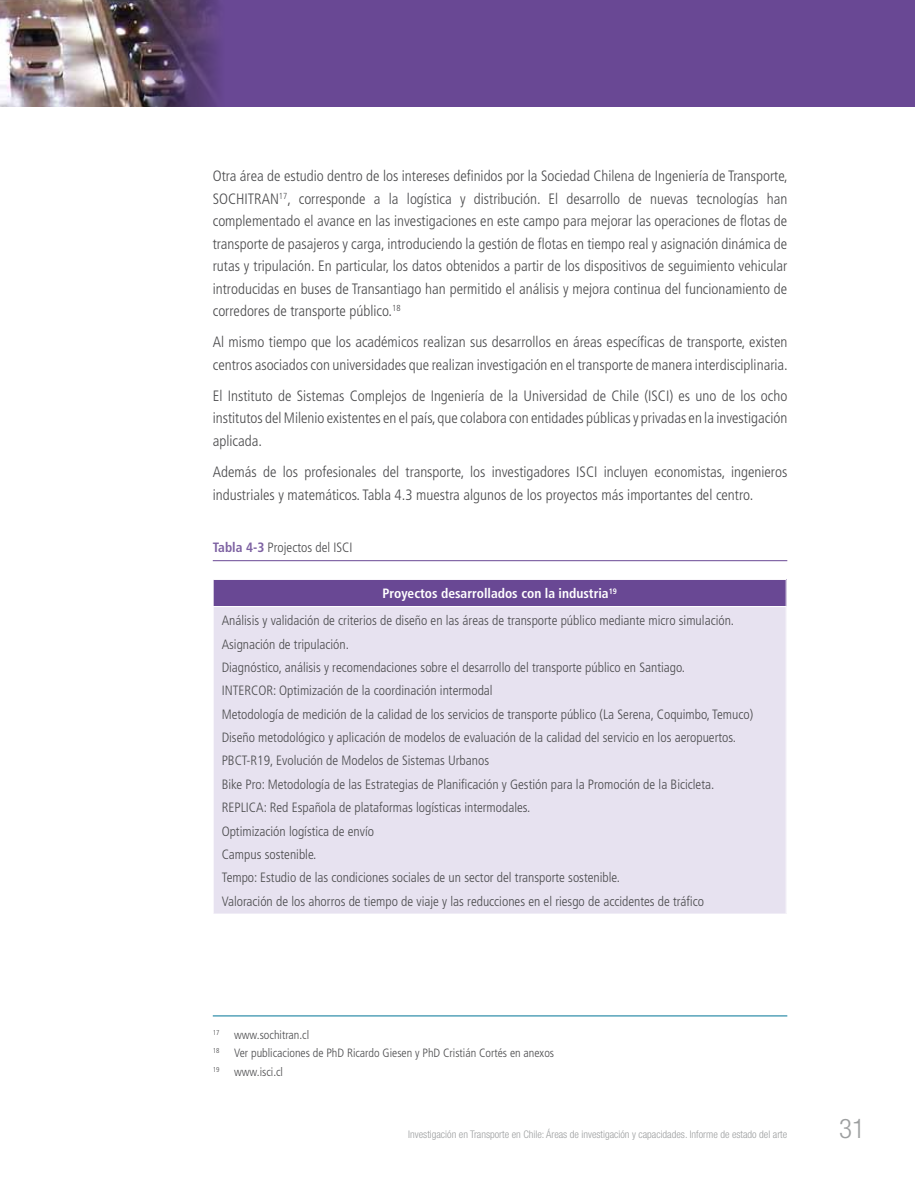
<style>
.page{position:relative;width:915px;height:1191px;background:#fff}
.page>*{position:absolute;margin:0;border:0;box-sizing:border-box;transform-origin:0 0}
.t1{font:300 condensed 27px "Helvetica Neue LT Std";color:#9c9e9f}
.t2{font:300 condensed 15px/22.5px "Frutiger LT Std";color:#4b4b4d;text-align:justify}
.t3{font:300 condensed 13.5px/23.4px "Frutiger LT Std";color:#4b4b4d}
.t4{font:300 condensed 12px/18.6px "Frutiger LT Std";color:#4b4b4d}
.t5{font:300 condensed 10.5px "Helvetica Neue LT Std";color:#9c9e9f}
.s1{font-weight:700;color:#7d61a2}
.s2{font-weight:700;color:#fff}
</style>
<div class="page">
<img style="left:0;top:0;width:122px;height:106px">
<div style="left:122px;top:0;width:792px;height:106px;background:#694894"></div>
<hr style="left:213px;top:560px;width:574px;height:1px;background:#694894">
<div style="left:213px;top:579px;width:572px;height:27px;background:#694894"></div>
<div style="left:213px;top:606px;width:572px;height:308px;background:#e7e2f0"></div>
<hr style="left:213px;top:607px;width:1px;height:306px;background:#fff">
<hr style="left:213px;top:913px;width:573px;height:1px;background:#fff">
<hr style="left:213px;top:579px;width:573px;height:1px;background:#fff">
<svg style="left:213px;top:580px;width:1px;height:26px"></svg>
<svg style="left:785px;top:580px;width:1px;height:26px"></svg>
<hr style="left:213px;top:606px;width:573px;height:1px;background:#fff">
<hr style="left:213px;top:1015px;width:574px;height:1px;background:#007496">
<p class="t2" style="left:213px;top:165px;width:576px">Otra área de estudio dentro de los intereses definidos por la Sociedad Chilena de Ingeniería de Transporte, SOCHITRAN<sup>17</sup>, corresponde a la logística y distribución. El desarrollo de nuevas tecnologías han complementado el avance en las investigaciones en este campo para mejorar las operaciones de flotas de transporte de pasajeros y carga, introduciendo la gestión de flotas en tiempo real y asignación dinámica de rutas y tripulación. En particular, los datos obtenidos a partir de los dispositivos de seguimiento vehicular introducidas en buses de Transantiago han permitido el análisis y mejora continua del funcionamiento de corredores de transporte público.<sup>18</sup></p>
<p class="t2" style="left:213px;top:331px;width:576px">Al mismo tiempo que los académicos realizan sus desarrollos en áreas específicas de transporte, existen centros asociados con universidades que realizan investigación en el transporte de manera interdisciplinaria.</p>
<p class="t2" style="left:213px;top:385px;width:576px">El Instituto de Sistemas Complejos de Ingeniería de la Universidad de Chile (ISCI) es uno de los ocho institutos del Milenio existentes en el país, que colabora con entidades públicas y privadas en la investigación aplicada.</p>
<p class="t2" style="left:213px;top:461px;width:575px">Además de los profesionales del transporte, los investigadores ISCI incluyen economistas, ingenieros industriales y matemáticos. Tabla 4.3 muestra algunos de los proyectos más importantes del centro.</p>
<p class="t3" style="left:213px;top:535px;width:149px"><span class="s1">Tabla 4-3</span> Projectos del ISCI<sup>19</sup></p>
<p class="t3" style="left:221px;top:580px;width:514px;line-height:27.2px;text-indent:161px"><span class="s2">Proyectos desarrollados con la industria</span><sup>19<br></sup>Análisis y validación de criterios de diseño en las áreas de transporte público mediante micro simulación.</p>
<p class="t3" style="left:221px;top:632px;width:533px">Asignación de tripulación.<br>Diagnóstico, análisis y recomendaciones sobre el desarrollo del transporte público en Santiago.<br>INTERCOR: Optimización de la coordinación intermodal<br>Metodología de medición de la calidad de los servicios de transporte público (La Serena, Coquimbo, Temuco)<br>Diseño metodológico y aplicación de modelos de evaluación de la calidad del servicio en los aeropuertos.<br>PBCT-R19, Evolución de Modelos de Sistemas Urbanos<br>Bike Pro: Metodología de las Estrategias de Planificación y Gestión para la Promoción de la Bicicleta.<br>REPLICA: Red Española de plataformas logísticas intermodales.<br>Optimización logística de envío<br>Campus sostenible.<br>Tempo: Estudio de las condiciones sociales de un sector del transporte sostenible.<br>Valoración de los ahorros de tiempo de viaje y las reducciones en el riesgo de accidentes de tráfico</p>
<p class="t4" style="left:213px;top:1025px;width:343px"><sup>17</sup> www.sochitran.cl<br><sup>18</sup> Ver publicaciones de PhD Ricardo Giesen y PhD Cristián Cortés en anexos<br><sup>19</sup> www.isci.cl</p>
<p class="t5" style="left:408px;top:1128px;width:380px">Investigación en Transporte en Chile: Áreas de investigación y capacidades. Informe de estado del arte</p>
<h1 class="t1" style="left:838px;top:1113px;width:27px">31</h1>
</div>
